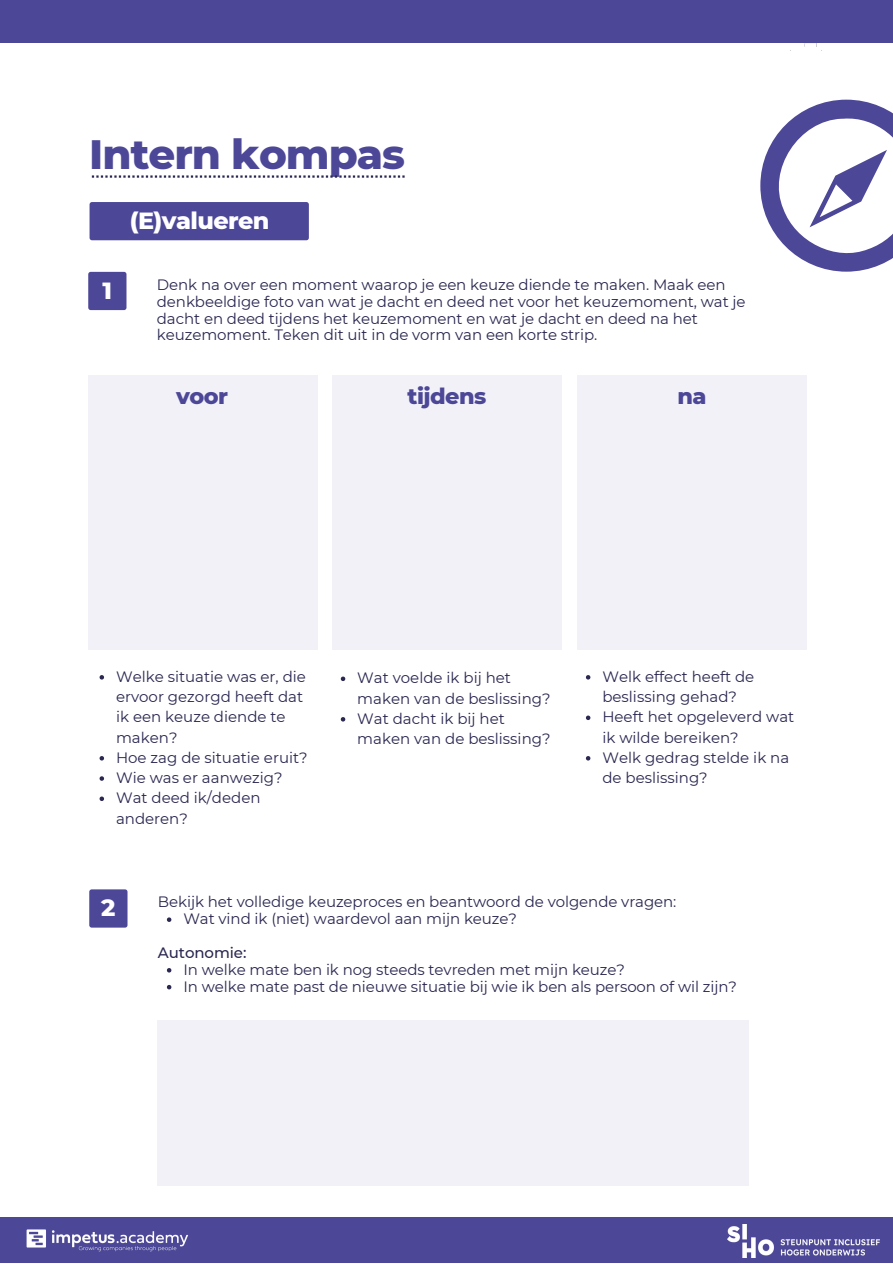
<style>
.page{position:relative;width:893px;height:1264px;background:#fff}
.page>*{position:absolute;margin:0;border:0;box-sizing:border-box;transform-origin:0 0}
.t1{font:800 41.85px "Montserrat";letter-spacing:-.025em;color:#4c4797}
.t2{font:800 23.85px "Montserrat";letter-spacing:-.025em;color:#fff}
.t3{font:800 22.35px "Montserrat";letter-spacing:-.025em;color:#4c4797}
.t4{font:15px/20.2px "Montserrat";letter-spacing:-.005em;color:#2a2751}
.t5{font:500 15px "Montserrat";letter-spacing:-.005em;color:#2a2751}
</style>
<div class="page">
<svg style="left:92px;top:175px;width:312px;height:3px"></svg>
<div style="left:88px;top:272px;width:38px;height:38px;background:#4c4797;border-radius:2px"></div>
<svg style="left:760px;top:100px;width:132px;height:172px"></svg>
<div style="left:89px;top:202px;width:220px;height:38px;background:#4c4797;border-radius:2px"></div>
<div style="left:89px;top:889px;width:38px;height:38px;background:#4c4797;border-radius:2px"></div>
<svg style="left:167px;top:917px;width:4px;height:4px"></svg>
<svg style="left:167px;top:968px;width:4px;height:4px"></svg>
<svg style="left:167px;top:984px;width:4px;height:5px"></svg>
<div style="left:88px;top:375px;width:230px;height:274px;background:#f1f1f7"></div>
<div style="left:332px;top:375px;width:229px;height:274px;background:#f1f1f7"></div>
<div style="left:577px;top:375px;width:229px;height:274px;background:#f1f1f7"></div>
<svg style="left:586px;top:675px;width:4px;height:4px"></svg>
<svg style="left:586px;top:715px;width:4px;height:5px"></svg>
<svg style="left:586px;top:756px;width:4px;height:4px"></svg>
<svg style="left:100px;top:675px;width:4px;height:4px"></svg>
<svg style="left:100px;top:756px;width:4px;height:4px"></svg>
<svg style="left:100px;top:776px;width:4px;height:4px"></svg>
<svg style="left:100px;top:796px;width:4px;height:5px"></svg>
<svg style="left:341px;top:676px;width:4px;height:5px"></svg>
<svg style="left:341px;top:717px;width:4px;height:4px"></svg>
<div style="left:157px;top:1020px;width:591px;height:165px;background:#f1f1f7"></div>
<div style="left:0;top:0;width:892px;height:43px;background:#4c4797"></div>
<div style="left:0;top:1217px;width:892px;height:45px;background:#4c4797"></div>
<img style="left:26px;top:1229px;width:162px;height:23px">
<img style="left:727px;top:1224px;width:152px;height:32px">
<h1 class="t1" style="left:89px;top:129px;width:317px">Intern kompas</h1>
<h2 class="t2" style="left:130px;top:206px;width:141px">(E)valueren</h2>
<h2 class="t2" style="left:103px;top:276px;width:11px">1</h2>
<p class="t4" style="left:157px;top:276px;width:590px;line-height:16.8px">Denk na over een moment waarop je een keuze diende te maken. Maak een denkbeeldige foto van wat je dacht en deed net voor het keuzemoment, wat je dacht en deed tijdens het keuzemoment en wat je dacht en deed na het keuzemoment. Teken dit uit in de vorm van een korte strip.</p>
<h3 class="t3" style="left:176px;top:382px;width:54px">voor</h3>
<h3 class="t3" style="left:407px;top:382px;width:80px">tijdens</h3>
<h3 class="t3" style="left:677px;top:382px;width:31px">na</h3>
<p class="t4" style="left:116px;top:666px;width:193px">Welke situatie was er, die ervoor gezorgd heeft dat ik een keuze diende te maken?<br>Hoe zag de situatie eruit?<br>Wie was er aanwezig?<br>Wat deed ik/deden anderen?</p>
<p class="t4" style="left:357px;top:667px;width:195px">Wat voelde ik bij het maken van de beslissing?<br>Wat dacht ik bij het maken van de beslissing?</p>
<p class="t4" style="left:602px;top:666px;width:193px">Welk effect heeft de beslissing gehad?<br>Heeft het opgeleverd wat ik wilde bereiken?<br>Welk gedrag stelde ik na de beslissing?</p>
<h2 class="t2" style="left:101px;top:893px;width:16px">2</h2>
<p class="t4" style="left:158px;top:891px;width:520px">Bekijk het volledige keuzeproces en beantwoord de volgende vragen:</p>
<p class="t5" style="left:158px;top:943px;width:90px">Autonomie:</p>
<p class="t4" style="left:183px;top:908px;width:335px">Wat vind ik (niet) waardevol aan mijn keuze?</p>
<p class="t4" style="left:183px;top:961px;width:555px;line-height:16.8px">In welke mate ben ik nog steeds tevreden met mijn keuze?<br>In welke mate past de nieuwe situatie bij wie ik ben als persoon of wil zijn?</p>
</div>
